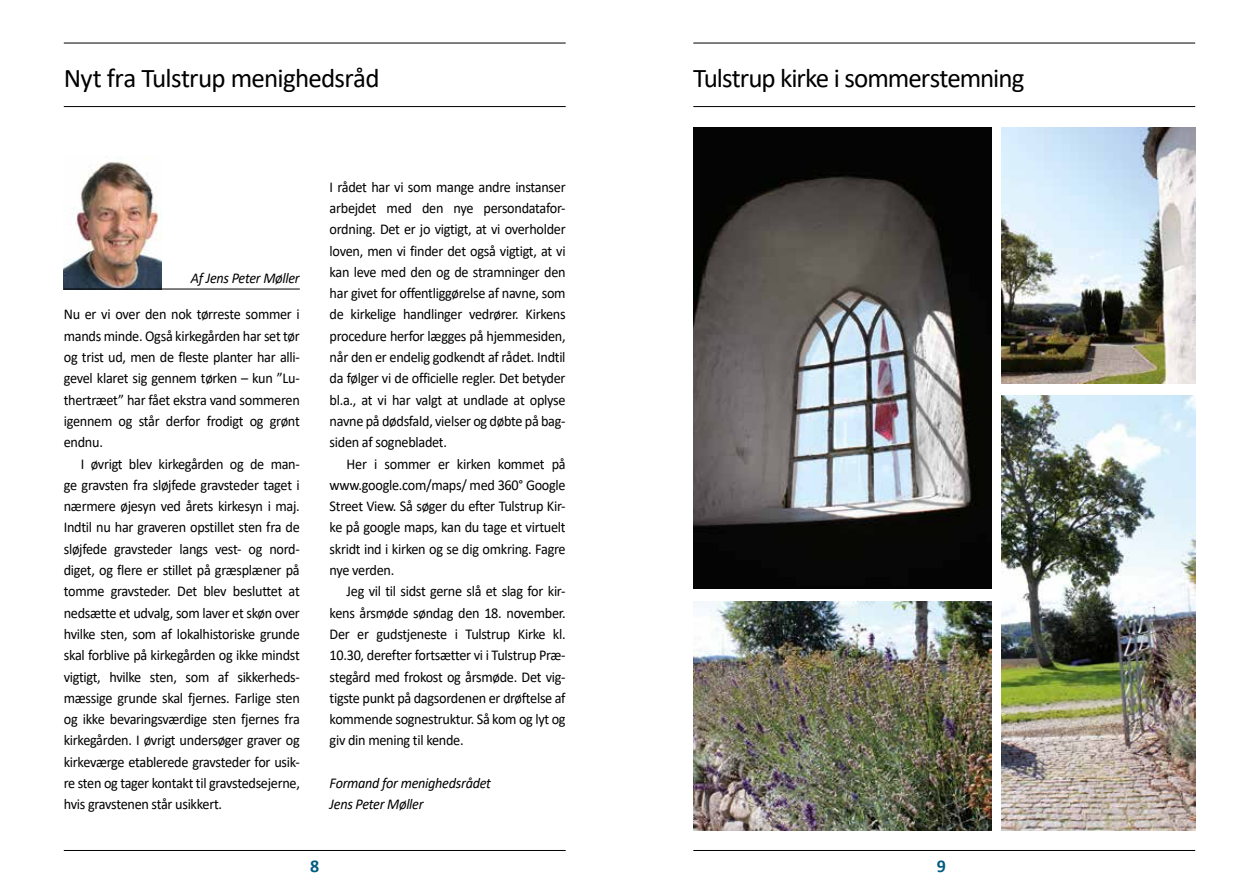
<style>
.page{position:relative;width:1259px;height:893px;background:#fff}
.page>*{position:absolute;margin:0;border:0;box-sizing:border-box;transform-origin:0 0}
.t1{font:27px "Calibri";letter-spacing:-.035em;color:#000}
.t2{font:700 18px "Calibri";color:#005d83}
.t3{font:15px/21.3px "Calibri";letter-spacing:-.02em;color:#000;text-align:justify;scale:.95 1}
.t4{font:italic 15px/21.3px "Calibri";letter-spacing:-.02em;color:#000;scale:.95 1}
</style>
<div class="page">
<hr style="left:64px;top:850px;width:502px;height:1px;background:#000">
<hr style="left:693px;top:850px;width:502px;height:1px;background:#000">
<hr style="left:64px;top:43px;width:502px;height:1px;background:#000">
<hr style="left:693px;top:43px;width:502px;height:1px;background:#000">
<hr style="left:64px;top:106px;width:502px;height:1px;background:#000">
<hr style="left:693px;top:106px;width:502px;height:1px;background:#000">
<img style="left:64px;top:158px;width:98px;height:131px">
<hr style="left:64px;top:289px;width:236px;height:1px;background:#000">
<img style="left:1001px;top:396px;width:194px;height:435px">
<img style="left:694px;top:128px;width:297px;height:461px">
<img style="left:694px;top:601px;width:297px;height:230px">
<img style="left:1001px;top:128px;width:194px;height:255px">
<h1 class="t1" style="left:64px;top:59px;width:317px">Nyt fra Tulstrup menighedsråd</h1>
<h1 class="t1" style="left:693px;top:59px;width:332px">Tulstrup kirke i sommerstemning</h1>
<h1 class="t1" style="left:694px;top:59px;width:494px">Stemningsbilleder fra Himmelbjerggudstjenesten</h1>
<p class="t4" style="left:191px;top:267px;width:116px">Af Jens Peter Møller</p>
<p class="t3" style="left:64px;top:303px;width:250px">Nu er vi over den nok tørreste sommer i mands minde. Også kirkegården har set tør og trist ud, men de fleste planter har alli&shy;gevel klaret sig gennem tørken – kun ”Lu&shy;thertræet” har fået ekstra vand sommeren igennem og står derfor frodigt og grønt endnu.</p>
<p class="t3" style="left:64px;top:453px;width:250px;text-indent:17px">I øvrigt blev kirkegården og de man&shy;ge gravsten fra sløjfede gravsteder taget i nærmere øjesyn ved årets kirkesyn i maj.<br>Indtil nu har graveren opstillet sten fra de sløjfede gravsteder langs vest- og nord&shy;diget, og flere er stillet på græsplæner på tomme gravsteder. Det blev besluttet at nedsætte et udvalg, som laver et skøn over hvilke sten, som af lokalhistoriske grunde skal forblive på kirkegården og ikke mindst vigtigt, hvilke sten, som af sikkerheds&shy;mæssige grunde skal fjernes. Farlige sten og ikke bevaringsværdige sten fjernes fra kirkegården. I øvrigt undersøger graver og kirkeværge etablerede gravsteder for usik&shy;re sten og tager kontakt til gravstedsejerne, hvis gravstenen står usikkert.</p>
<p class="t3" style="left:330px;top:176px;width:250px">I rådet har vi som mange andre instanser arbejdet med den nye persondatafor&shy;ordning. Det er jo vigtigt, at vi overholder loven, men vi finder det også vigtigt, at vi kan leve med den og de stramninger den har givet for offentliggørelse af navne, som de kirkelige handlinger vedrører. Kirkens procedure herfor lægges på hjemmesiden, når den er endelig godkendt af rådet. Indtil da følger vi de officielle regler. Det betyder bl.a., at vi har valgt at undlade at oplyse navne på dødsfald, vielser og døbte på bag&shy;siden af sognebladet.</p>
<p class="t3" style="left:330px;top:453px;width:250px;text-indent:17px">Her i sommer er kirken kommet på www.google.com/maps/ med 360° Google Street View. Så søger du efter Tulstrup Kir&shy;ke på google maps, kan du tage et virtuelt skridt ind i kirken og se dig omkring. Fagre nye verden.</p>
<p class="t3" style="left:330px;top:580px;width:250px;text-indent:17px">Jeg vil til sidst gerne slå et slag for kir&shy;kens årsmøde søndag den 18. november.<br>Der er gudstjeneste i Tulstrup Kirke kl.<br>10.30, derefter fortsætter vi i Tulstrup Præ&shy;stegård med frokost og årsmøde. Det vig&shy;tigste punkt på dagsordenen er drøftelse af kommende sognestruktur. Så kom og lyt og giv din mening til kende.</p>
<p class="t4" style="left:330px;top:772px;width:171px">Formand for menighedsrådet<br>Jens Peter Møller</p>
<p class="t2" style="left:310px;top:854px;width:11px">8</p>
<p class="t2" style="left:937px;top:854px;width:11px">9</p>
</div>
